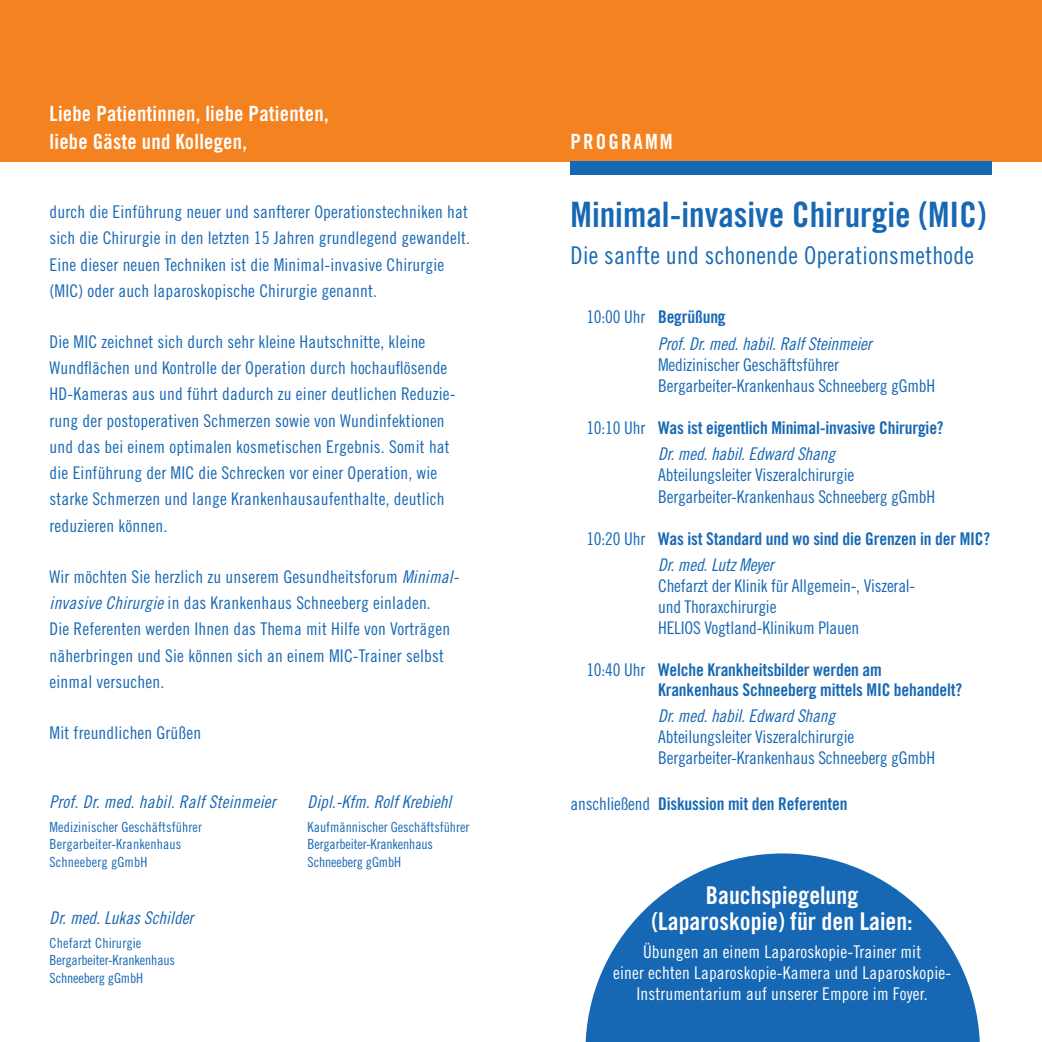
<style>
.page{position:relative;width:1042px;height:1042px;background:#fff}
.page>*{position:absolute;margin:0;border:0;box-sizing:border-box;transform-origin:0 0}
.t1{font:35px "Trade Gothic Bold Cond Twenty";color:#1768b4}
.t2{font:24.5px/26.2px "Trade Gothic Bold Cond Twenty";color:#fff;text-align:center}
.t3{font:24.5px "Trade Gothic Cond Eighteen";letter-spacing:.01em;color:#1768b4}
.t4{font:21px/28px "Trade Gothic Bold Cond Twenty";letter-spacing:.01em;color:#fff}
.t5{font:21px "Trade Gothic Bold Cond Twenty";letter-spacing:.1em;color:#fff}
.t6{font:17.5px/26.2px "Trade Gothic Cond Eighteen";letter-spacing:.01em;color:#1768b4}
.t7{font:17.5px/21px "Trade Gothic Cond Eighteen";letter-spacing:-.01em;color:#1768b4}
.t8{font:17.5px/19.2px "Trade Gothic Bold Cond Twenty";letter-spacing:-.01em;color:#1768b4}
.t9{font:17.5px "Trade Gothic Cond Eighteen Obl";letter-spacing:-.01em;color:#1768b4}
.t10{font:17.5px/21px "Trade Gothic Cond Eighteen";letter-spacing:.01em;color:#fff;text-align:center}
.t11{font:17.5px "Trade Gothic Cond Eighteen Obl";letter-spacing:.01em;color:#1768b4}
.t12{font:14px/17.5px "Trade Gothic Cond Eighteen";color:#1768b4}
.s1{font-family:"Trade Gothic Cond Eighteen Obl"}
.s2{font-family:"Trade Gothic Cond Eighteen"}
</style>
<div class="page">
<div style="left:0;top:0;width:1042px;height:162px;background:#f58220"></div>
<div style="left:570px;top:162px;width:422px;height:13px;background:#1768b4"></div>
<svg style="left:585px;top:853px;width:395px;height:189px;fill:#1768b4"></svg>
<p class="t4" style="left:50px;top:100px;width:280px">Liebe Patientinnen, liebe Patienten, liebe Gäste und Kollegen,</p>
<p class="t6" style="left:50px;top:198px;width:422px">durch die Einführung neuer und sanfterer Operationstechniken hat sich die Chirurgie in den letzten 15 Jahren grundlegend gewandelt.<br>Eine dieser neuen Techniken ist die Minimal-invasive Chirurgie (MIC) oder auch laparoskopische Chirurgie genannt.</p>
<p class="t6" style="left:50px;top:328px;width:408px">Die MIC zeichnet sich durch sehr kleine Hautschnitte, kleine Wundflächen und Kontrolle der Operation durch hochauflösende HD-Kameras aus und führt dadurch zu einer deutlichen Reduzie&shy;rung der postoperativen Schmerzen sowie von Wundinfektionen und das bei einem optimalen kosmetischen Ergebnis. Somit hat die Einführung der MIC die Schrecken vor einer Operation, wie starke Schmerzen und lange Krankenhausaufenthalte, deutlich reduzieren können.</p>
<p class="t6" style="left:50px;top:563px;width:411px">Wir möchten Sie herzlich zu unserem Gesundheitsforum <span class="s1">Minimal&shy;invasive Chirurgie</span> in das Krankenhaus Schneeberg einladen.<br>Die Referenten werden Ihnen das Thema mit Hilfe von Vorträgen näherbringen und Sie können sich an einem MIC-Trainer selbst einmal versuchen.</p>
<p class="t6" style="left:50px;top:719px;width:153px">Mit freundlichen Grüßen</p>
<p class="t5" style="left:570px;top:129px;width:104px">PROGRAMM</p>
<h1 class="t1" style="left:570px;top:194px;width:417px">Minimal-invasive Chirurgie (MIC)</h1>
<h2 class="t3" style="left:570px;top:241px;width:405px">Die sanfte und schonende Operationsmethode</h2>
<p class="t8" style="left:586px;top:307px;width:141px"><span class="s2">10:00 Uhr</span> Begrüßung</p>
<p class="t9" style="left:658px;top:333px;width:215px">Prof. Dr. med. habil. Ralf Steinmeier</p>
<p class="t7" style="left:658px;top:354px;width:279px">Medizinischer Geschäftsführer<br>Bergarbeiter-Krankenhaus Schneeberg gGmbH</p>
<p class="t8" style="left:586px;top:418px;width:359px"><span class="s2">10:10 Uhr</span> Was ist eigentlich Minimal-invasive Chirurgie?</p>
<p class="t9" style="left:658px;top:444px;width:178px">Dr. med. habil. Edward Shang</p>
<p class="t7" style="left:658px;top:464px;width:279px">Abteilungsleiter Viszeralchirurgie<br>Bergarbeiter-Krankenhaus Schneeberg gGmbH</p>
<p class="t8" style="left:586px;top:528px;width:405px"><span class="s2">10:20 Uhr</span> Was ist Standard und wo sind die Grenzen in der MIC?</p>
<p class="t9" style="left:658px;top:555px;width:117px">Dr. med. Lutz Meyer</p>
<p class="t7" style="left:658px;top:575px;width:259px">Chefarzt der Klinik für Allgemein-, Viszeral&shy;und Thoraxchirurgie<br>HELIOS Vogtland-Klinikum Plauen</p>
<p class="t8" style="left:658px;top:660px;width:306px;text-indent:-72px"><span class="s2">10:40 Uhr</span> Welche Krankheitsbilder werden am<br>Krankenhaus Schneeberg mittels MIC behandelt?</p>
<p class="t9" style="left:658px;top:706px;width:178px">Dr. med. habil. Edward Shang</p>
<p class="t7" style="left:658px;top:726px;width:279px">Abteilungsleiter Viszeralchirurgie<br>Bergarbeiter-Krankenhaus Schneeberg gGmbH</p>
<p class="t11" style="left:50px;top:791px;width:227px">Prof. Dr. med. habil. Ralf Steinmeier</p>
<p class="t12" style="left:50px;top:818px;width:154px">Medizinischer Geschäftsführer<br>Bergarbeiter-Krankenhaus<br>Schneeberg gGmbH</p>
<p class="t9" style="left:50px;top:907px;width:145px">Dr. med. Lukas Schilder</p>
<p class="t12" style="left:50px;top:934px;width:127px">Chefarzt Chirurgie<br>Bergarbeiter-Krankenhaus<br>Schneeberg gGmbH</p>
<p class="t9" style="left:308px;top:791px;width:145px">Dipl.-Kfm. Rolf Krebiehl</p>
<p class="t8" style="left:570px;top:793px;width:278px"><span class="s2">anschließend</span> Diskussion mit den Referenten</p>
<p class="t12" style="left:308px;top:818px;width:163px">Kaufmännischer Geschäftsführer<br>Bergarbeiter-Krankenhaus<br>Schneeberg gGmbH</p>
<h2 class="t2" style="left:651px;top:882px;width:263px">Bauchspiegelung (Laparoskopie) für den Laien:</h2>
<p class="t10" style="left:613px;top:940px;width:340px">Übungen an einem Laparoskopie-Trainer mit<br>einer echten Laparoskopie-Kamera und Laparoskopie-<br>Instrumentarium auf unserer Empore im Foyer.</p>
</div>
